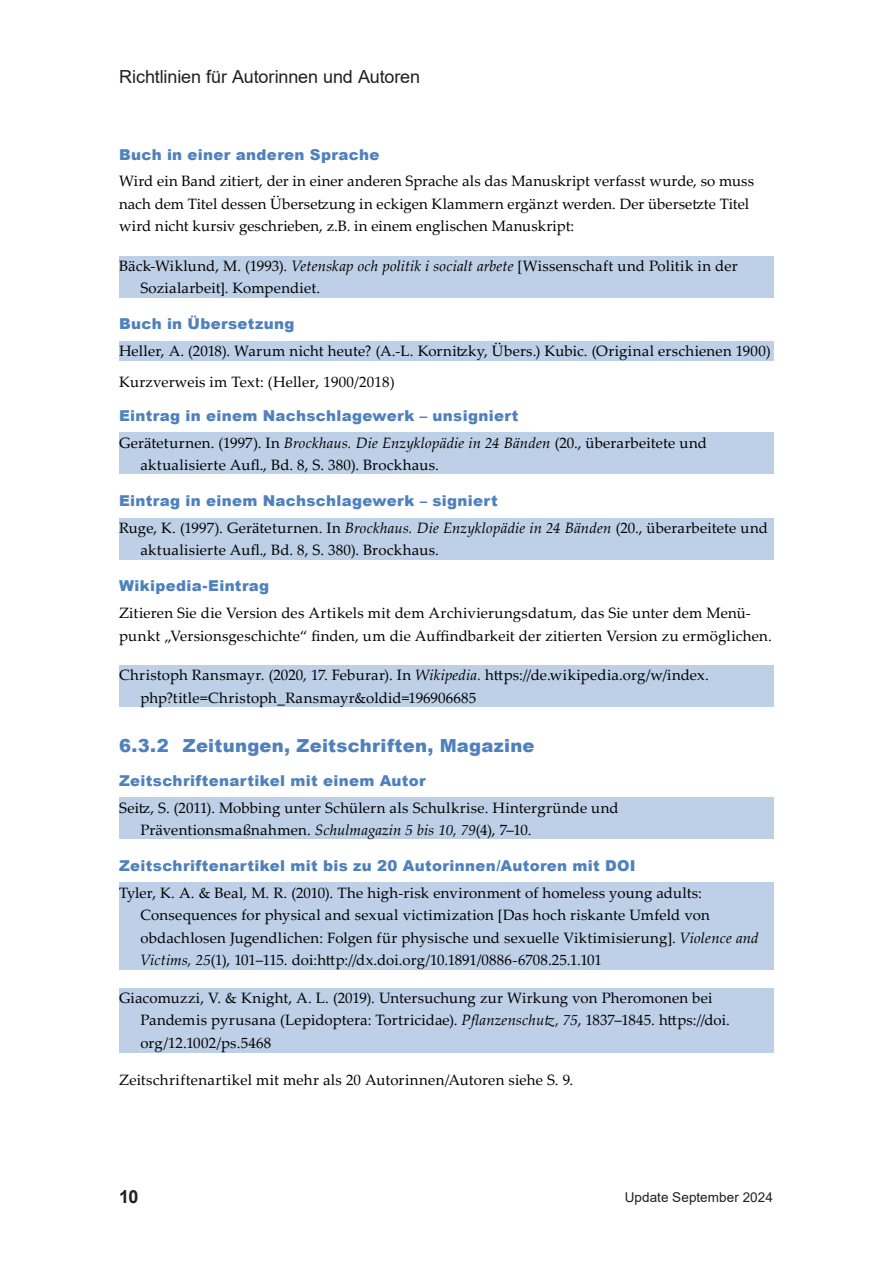
<style>
.page{position:relative;width:893px;height:1263px;background:#fff}
.page>*{position:absolute;margin:0;border:0;box-sizing:border-box;transform-origin:0 0}
.t1{font:900 18px "Arial";letter-spacing:.015em;color:#4f81bd}
.t2{font:18px "Arial";letter-spacing:-.005em;color:#231f20}
.t3{font:700 18px "Arial";color:#231f20}
.t4{font:15px/22.5px "Palatino Linotype";letter-spacing:.01em;color:#000}
.t5{font:900 15px "Arial";letter-spacing:.02em;color:#4f81bd}
.t6{font:13.5px "Arial";letter-spacing:.005em;color:#231f20}
.s1{font-style:italic}
</style>
<div class="page">
<div style="left:119px;top:256px;width:655px;height:42px;background:#bed0e7"></div>
<div style="left:119px;top:341px;width:655px;height:19px;background:#bed0e7"></div>
<div style="left:119px;top:432px;width:655px;height:42px;background:#bed0e7"></div>
<div style="left:119px;top:518px;width:655px;height:42px;background:#bed0e7"></div>
<div style="left:119px;top:665px;width:655px;height:42px;background:#bed0e7"></div>
<div style="left:119px;top:797px;width:655px;height:42px;background:#bed0e7"></div>
<div style="left:119px;top:883px;width:655px;height:87px;background:#bed0e7"></div>
<div style="left:119px;top:988px;width:655px;height:64px;background:#bed0e7"></div>
<p class="t2" style="left:119px;top:65px;width:303px">Richtlinien für Autorinnen und Autoren</p>
<p class="t5" style="left:119px;top:143px;width:262px">Buch in einer anderen Sprache</p>
<p class="t4" style="left:119px;top:169px;width:637px">Wird ein Band zitiert, der in einer anderen Sprache als das Manuskript verfasst wurde, so muss nach dem Titel dessen Übersetzung in eckigen Klammern ergänzt werden. Der übersetzte Titel wird nicht kursiv geschrieben, z.B. in einem englischen Manuskript:</p>
<p class="t4" style="left:140px;top:254px;width:599px;text-indent:-21px">Bäck-Wiklund, M. (1993). <span class="s1">Vetenskap och politik i socialt arbete</span> [Wissenschaft und Politik in der<br>Sozialarbeit]. Kompendiet.</p>
<p class="t5" style="left:119px;top:313px;width:177px">Buch in Übersetzung</p>
<p class="t4" style="left:119px;top:335px;width:653px;line-height:31px">Heller, A. (2018). Warum nicht heute? (A.-L. Kornitzky, Übers.) Kubic. (Original erschienen 1900)<br>Kurzverweis im Text: (Heller, 1900/2018)</p>
<p class="t5" style="left:119px;top:405px;width:401px">Eintrag in einem Nachschlagewerk – unsigniert</p>
<p class="t4" style="left:140px;top:431px;width:568px;text-indent:-21px">Geräteturnen. (1997). In <span class="s1">Brockhaus. Die Enzyklopädie in 24 Bänden</span> (20., überarbeitete und aktualisierte Aufl., Bd. 8, S. 380). Brockhaus.</p>
<p class="t5" style="left:119px;top:490px;width:380px">Eintrag in einem Nachschlagewerk – signiert</p>
<p class="t4" style="left:140px;top:516px;width:629px;text-indent:-21px">Ruge, K. (1997). Geräteturnen. In <span class="s1">Brockhaus. Die Enzyklopädie in 24 Bänden</span> (20., überarbeitete und aktualisierte Aufl., Bd. 8, S. 380). Brockhaus.</p>
<p class="t5" style="left:119px;top:575px;width:152px">Wikipedia-Eintrag</p>
<p class="t4" style="left:119px;top:601px;width:654px">Zitieren Sie die Version des Artikels mit dem Archivierungsdatum, das Sie unter dem Menü&shy;punkt „Versionsgeschichte“ finden, um die Auffindbarkeit der zitierten Version zu ermöglichen.</p>
<p class="t4" style="left:140px;top:663px;width:570px;text-indent:-21px">Christoph Ransmayr. (2020, 17. Feburar). In <span class="s1">Wikipedia.</span> https://de.wikipedia.org/w/index. php?title=Christoph_Ransmayr&amp;oldid=196906685</p>
<p class="t1" style="left:119px;top:733px;width:417px">6.3.2 Zeitungen, Zeitschriften, Magazine</p>
<p class="t5" style="left:119px;top:770px;width:308px">Zeitschriftenartikel mit einem Autor</p>
<p class="t4" style="left:140px;top:796px;width:480px;text-indent:-21px">Seitz, S. (2011). Mobbing unter Schülern als Schulkrise. Hintergründe und<br>Präventionsmaßnahmen. <span class="s1">Schulmagazin 5 bis 10, 79</span>(4), 7–10.</p>
<p class="t5" style="left:119px;top:855px;width:518px">Zeitschriftenartikel mit bis zu 20 Autorinnen/Autoren mit DOI</p>
<p class="t4" style="left:140px;top:881px;width:620px;text-indent:-21px">Tyler, K. A. &amp; Beal, M. R. (2010). The high-risk environment of homeless young adults:<br>Consequences for physical and sexual victimization [Das hoch riskante Umfeld von obdachlosen Jugendlichen: Folgen für physische und sexuelle Viktimisierung]. <span class="s1">Violence and Victims, 25</span>(1), 101–115. doi:http://dx.doi.org/10.1891/0886-6708.25.1.101</p>
<p class="t4" style="left:140px;top:986px;width:591px;text-indent:-21px">Giacomuzzi, V. &amp; Knight, A. L. (2019). Untersuchung zur Wirkung von Pheromonen bei<br>Pandemis pyrusana (Lepidoptera: Tortricidae). <span class="s1">Pflanzenschutz, 75</span>, 1837–1845. https://doi. org/12.1002/ps.5468</p>
<p class="t4" style="left:119px;top:1068px;width:456px">Zeitschriftenartikel mit mehr als 20 Autorinnen/Autoren siehe S. 9.</p>
<p class="t3" style="left:119px;top:1184px;width:21px">10</p>
<p class="t6" style="left:625px;top:1187px;width:150px">Update September 2024</p>
</div>
